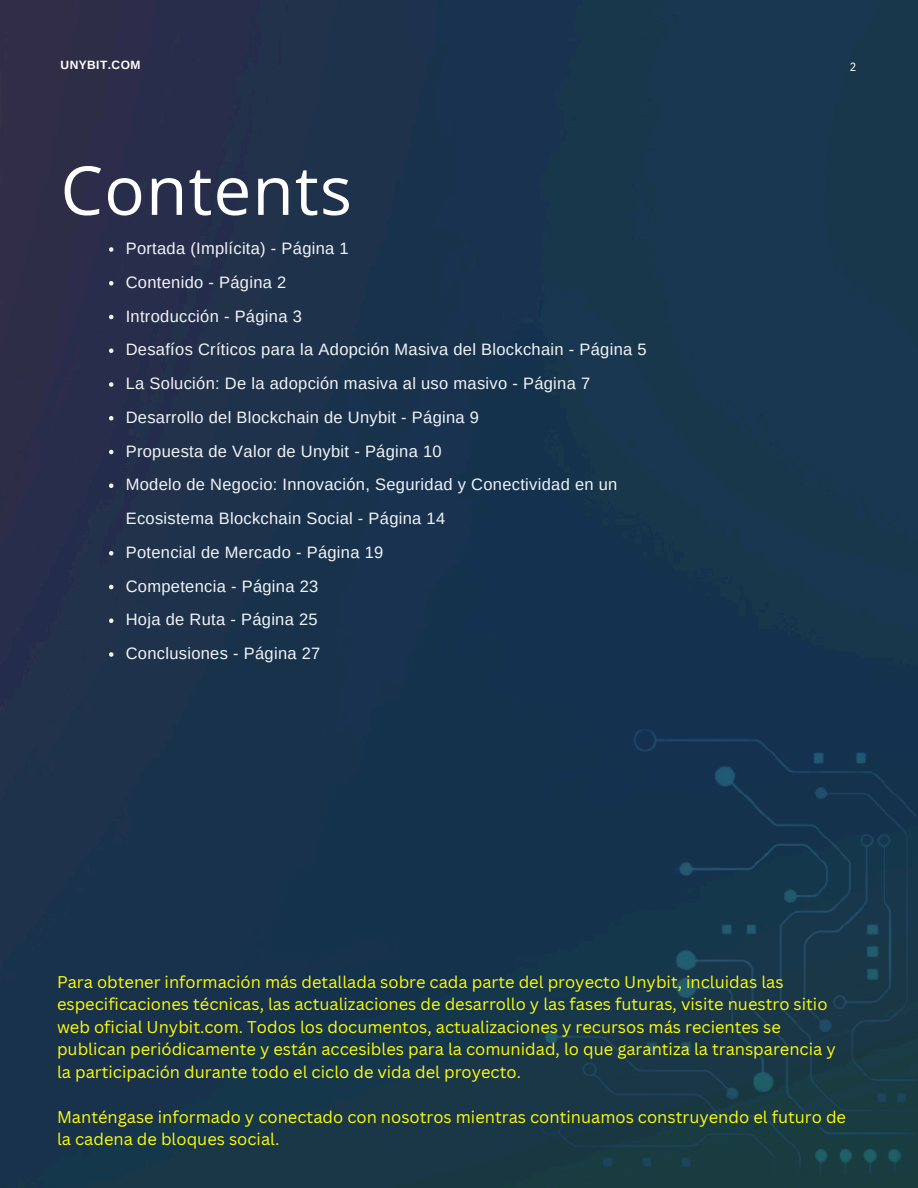
<style>
.page{position:relative;width:918px;height:1188px;background:#fff}
.page>*{position:absolute;margin:0;border:0;box-sizing:border-box;transform-origin:0 0}
.t1{font:67.5px "Open Sans";letter-spacing:.015em;color:#fff}
.t2{font:16.5px/22.5px "Canva Sans";color:#fffd0b}
.t3{font:16.5px/33.8px "Arimo";letter-spacing:.02em;color:#f1f4f7}
.t4{font:700 12px "Arimo";letter-spacing:.035em;color:#fff}
.t5{font:12px "IBM Plex Sans Cond";color:#fff}
</style>
<div class="page">
<img style="left:0;top:0;width:918px;height:1188px">
<img style="left:540px;top:728px;width:378px;height:446px">
<svg style="left:109px;top:247px;width:4px;height:5px"></svg>
<svg style="left:109px;top:281px;width:4px;height:5px"></svg>
<svg style="left:109px;top:315px;width:4px;height:4px"></svg>
<svg style="left:109px;top:349px;width:4px;height:4px"></svg>
<svg style="left:109px;top:382px;width:4px;height:5px"></svg>
<svg style="left:109px;top:416px;width:4px;height:5px"></svg>
<svg style="left:109px;top:450px;width:4px;height:4px"></svg>
<svg style="left:109px;top:484px;width:4px;height:4px"></svg>
<svg style="left:109px;top:551px;width:4px;height:5px"></svg>
<svg style="left:109px;top:585px;width:4px;height:4px"></svg>
<svg style="left:109px;top:619px;width:4px;height:4px"></svg>
<svg style="left:109px;top:652px;width:4px;height:5px"></svg>
<p class="t4" style="left:61px;top:59px;width:81px">UNYBIT.COM</p>
<p class="t5" style="left:850px;top:59px;width:8px">2</p>
<p class="t1" style="left:61px;top:143px;width:293px">Contents</p>
<p class="t3" style="left:126px;top:231px;width:225px">Portada (Implícita) - Página 1</p>
<p class="t3" style="left:126px;top:265px;width:162px">Contenido - Página 2</p>
<h1 class="t3" style="left:126px;top:299px;width:178px">Introducción - Página 3</h1>
<p class="t3" style="left:126px;top:333px;width:522px">Desafíos Críticos para la Adopción Masiva del Blockchain - Página 5</p>
<p class="t3" style="left:126px;top:366px;width:466px">La Solución: De la adopción masiva al uso masivo - Página 7</p>
<p class="t3" style="left:126px;top:400px;width:355px">Desarrollo del Blockchain de Unybit - Página 9</p>
<p class="t3" style="left:126px;top:434px;width:317px">Propuesta de Valor de Unybit - Página 10</p>
<p class="t3" style="left:126px;top:468px;width:493px">Modelo de Negocio: Innovación, Seguridad y Conectividad en un<br>Ecosistema Blockchain Social - Página 14</p>
<p class="t3" style="left:126px;top:535px;width:259px">Potencial de Mercado - Página 19</p>
<p class="t3" style="left:126px;top:569px;width:194px">Competencia - Página 23</p>
<p class="t3" style="left:126px;top:603px;width:193px">Hoja de Ruta - Página 25</p>
<p class="t3" style="left:126px;top:636px;width:196px">Conclusiones - Página 27</p>
<p class="t2" style="left:57px;top:970px;width:780px">Para obtener información más detallada sobre cada parte del proyecto Unybit, incluidas las especificaciones técnicas, las actualizaciones de desarrollo y las fases futuras, visite nuestro sitio web oficial Unybit.com. Todos los documentos, actualizaciones y recursos más recientes se publican periódicamente y están accesibles para la comunidad, lo que garantiza la transparencia y la participación durante todo el ciclo de vida del proyecto.</p>
<h2 class="t2" style="left:57px;top:1105px;width:791px">Manténgase informado y conectado con nosotros mientras continuamos construyendo el futuro de la cadena de bloques social.</h2>
</div>
